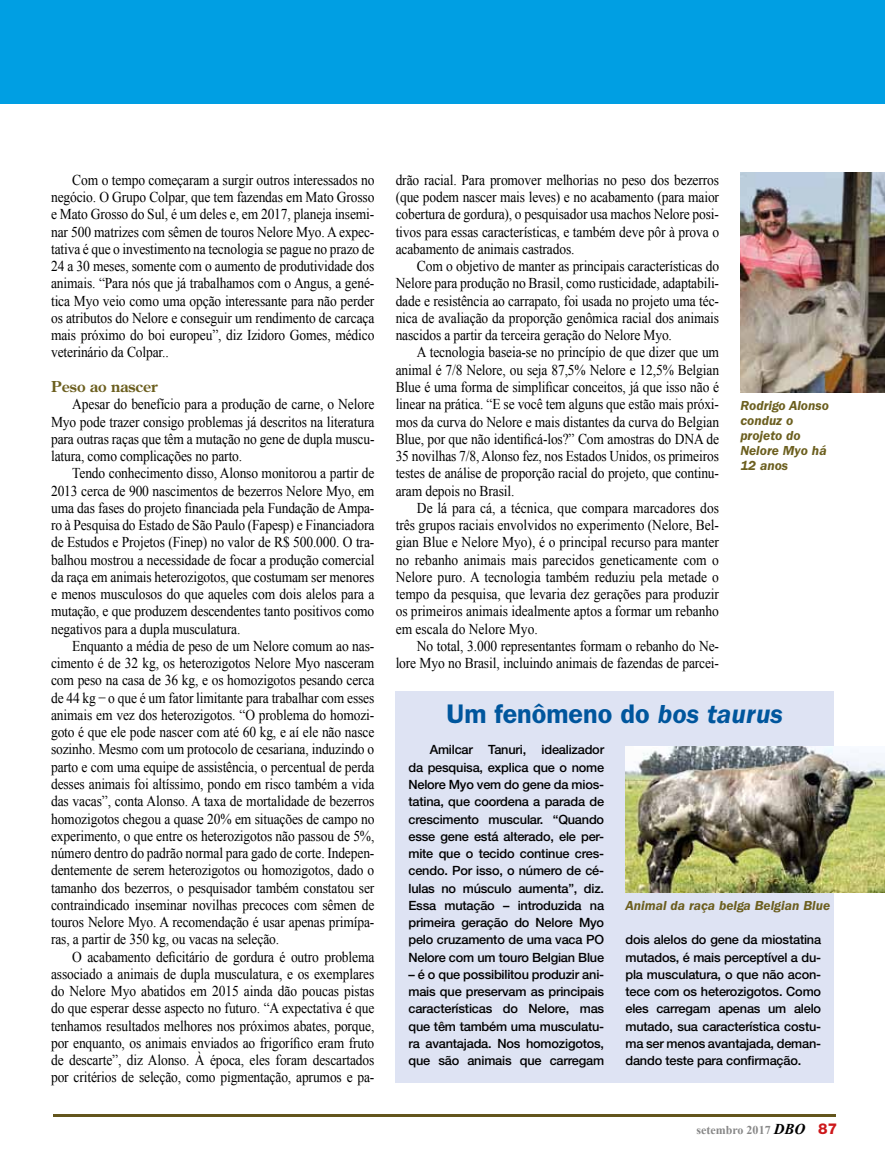
<style>
.page{position:relative;width:885px;height:1170px;background:#fff}
.page>*{position:absolute;margin:0;border:0;box-sizing:border-box;transform-origin:0 0}
.t1{font:600 27px "ITC Franklin Gothic Std";color:#00569d}
.t2{font:15px/17.2px "Times New Roman";letter-spacing:-.01em;color:#000;text-align:justify;scale:.9 1}
.t3{font:700 15px "Century Old Style Std";letter-spacing:-.01em;color:#6c5f1f}
.t4{font:italic 600 13.5px/15px "ITC Franklin Gothic Std";color:#6c5f1f}
.t5{font:500 12.75px/17.2px "Helvetica Neue LT Std";letter-spacing:-.015em;color:#000;text-align:justify}
.t6{font:700 12px "Times New Roman";color:#878787}
.s1{font-style:italic}
.s2{font-style:italic;font-size:15px;color:#000}
.s3{font-family:"Helvetica Neue LT Std";font-weight:800;font-size:15px;color:#cd171a}
</style>
<div class="page">
<hr style="left:53px;top:1114px;width:783px;height:2px;background:#63551c">
<div style="left:0;top:0;width:884px;height:104px;background:#009fe3"></div>
<img style="left:740px;top:172px;width:144px;height:220px">
<div style="left:395px;top:691px;width:438px;height:391px;background:#dee3f3"></div>
<img style="left:625px;top:746px;width:259px;height:146px">
<p class="t2" style="left:51px;top:171px;width:361px;text-indent:21px">Com o tempo começaram a surgir outros interessados no negócio. O Grupo Colpar, que tem fazendas em Mato Grosso e Mato Grosso do Sul, é um deles e, em 2017, planeja insemi&shy;nar 500 matrizes com sêmen de touros Nelore Myo. A expec&shy;tativa é que o investimento na tecnologia se pague no prazo de 24 a 30 meses, somente com o aumento de produtividade dos animais. “Para nós que já trabalhamos com o Angus, a gené&shy;tica Myo veio como uma opção interessante para não perder os atributos do Nelore e conseguir um rendimento de carcaça mais próximo do boi europeu”, diz Izidoro Gomes, médico veterinário da Colpar..</p>
<p class="t3" style="left:51px;top:376px;width:108px">Peso ao nascer</p>
<p class="t2" style="left:51px;top:395px;width:361px;text-indent:21px">Apesar do benefício para a produção de carne, o Nelore Myo pode trazer consigo problemas já descritos na literatura para outras raças que têm a mutação no gene de dupla muscu&shy;latura, como complicações no parto.</p>
<p class="t2" style="left:51px;top:464px;width:361px;text-indent:21px">Tendo conhecimento disso, Alonso monitorou a partir de 2013 cerca de 900 nascimentos de bezerros Nelore Myo, em uma das fases do projeto financiada pela Fundação de Ampa&shy;ro à Pesquisa do Estado de São Paulo (Fapesp) e Financiadora de Estudos e Projetos (Finep) no valor de R$ 500.000. O tra&shy;balhou mostrou a necessidade de focar a produção comercial da raça em animais heterozigotos, que costumam ser menores e menos musculosos do que aqueles com dois alelos para a mutação, e que produzem descendentes tanto positivos como negativos para a dupla musculatura.</p>
<p class="t2" style="left:51px;top:637px;width:361px;text-indent:21px">Enquanto a média de peso de um Nelore comum ao nas&shy;cimento é de 32 kg, os heterozigotos Nelore Myo nasceram com peso na casa de 36 kg, e os homozigotos pesando cerca de 44 kg</p>
<p class="t2" style="left:51px;top:688px;width:361px;text-indent:57px">o que é um fator limitante para trabalhar com esses animais em vez dos heterozigotos. “O problema do homozi&shy;goto é que ele pode nascer com até 60 kg, e aí ele não nasce sozinho. Mesmo com um protocolo de cesariana, induzindo o parto e com uma equipe de assistência, o percentual de perda desses animais foi altíssimo, pondo em risco também a vida das vacas”, conta Alonso. A taxa de mortalidade de bezerros homozigotos chegou a quase 20% em situações de campo no experimento, o que entre os heterozigotos não passou de 5%, número dentro do padrão normal para gado de corte. Indepen&shy;dentemente de serem heterozigotos ou homozigotos, dado o tamanho dos bezerros, o pesquisador também constatou ser contraindicado inseminar novilhas precoces com sêmen de touros Nelore Myo. A recomendação é usar apenas primípa&shy;ras, a partir de 350 kg, ou vacas na seleção.</p>
<p class="t2" style="left:51px;top:947px;width:361px;text-indent:21px">O acabamento deficitário de gordura é outro problema associado a animais de dupla musculatura, e os exemplares do Nelore Myo abatidos em 2015 ainda dão poucas pistas do que esperar desse aspecto no futuro. “A expectativa é que tenhamos resultados melhores nos próximos abates, porque, por enquanto, os animais enviados ao frigorífico eram fruto de descarte”, diz Alonso. À época, eles foram descartados por critérios de seleção, como pigmentação, aprumos e pa-</p>
<p class="t2" style="left:99px;top:681px;width:9px">_</p>
<p class="t2" style="left:395px;top:171px;width:361px">drão racial. Para promover melhorias no peso dos bezerros (que podem nascer mais leves) e no acabamento (para maior cobertura de gordura), o pesquisador usa machos Nelore posi&shy;tivos para essas características, e também deve pôr à prova o acabamento de animais castrados.</p>
<p class="t2" style="left:395px;top:257px;width:361px;text-indent:21px">Com o objetivo de manter as principais características do Nelore para produção no Brasil, como rusticidade, adaptabili&shy;dade e resistência ao carrapato, foi usada no projeto uma téc&shy;nica de avaliação da proporção genômica racial dos animais nascidos a partir da terceira geração do Nelore Myo.</p>
<p class="t2" style="left:395px;top:343px;width:361px;text-indent:21px">A tecnologia baseia-se no princípio de que dizer que um animal é 7/8 Nelore, ou seja 87,5% Nelore e 12,5% Belgian Blue é uma forma de simplificar conceitos, já que isso não é linear na prática. “E se você tem alguns que estão mais próxi&shy;mos da curva do Nelore e mais distantes da curva do Belgian Blue, por que não identificá-los?” Com amostras do DNA de 35 novilhas 7/8, Alonso fez, nos Estados Unidos, os primeiros testes de análise de proporção racial do projeto, que continu&shy;aram depois no Brasil.</p>
<p class="t2" style="left:395px;top:499px;width:361px;text-indent:21px">De lá para cá, a técnica, que compara marcadores dos três grupos raciais envolvidos no experimento (Nelore, Bel&shy;gian Blue e Nelore Myo), é o principal recurso para manter no rebanho animais mais parecidos geneticamente com o Nelore puro. A tecnologia também reduziu pela metade o tempo da pesquisa, que levaria dez gerações para produzir os primeiros animais idealmente aptos a formar um rebanho em escala do Nelore Myo.</p>
<p class="t2" style="left:395px;top:637px;width:361px;text-align:right">No total, 3.000 representantes formam o rebanho do Ne&shy;lore Myo no Brasil, incluindo animais de fazendas de parcei-</p>
<h1 class="t1" style="left:446px;top:697px;width:338px">Um fenômeno do <span class="s1">bos taurus</span></h1>
<p class="t5" style="left:408px;top:741px;width:197px;text-indent:21px">Amilcar Tanuri, idealizador da pesquisa, explica que o nome Nelore Myo vem do gene da mios&shy;tatina, que coordena a parada de crescimento muscular. “Quando esse gene está alterado, ele per&shy;mite que o tecido continue cres&shy;cendo. Por isso, o número de cé&shy;lulas no músculo aumenta”, diz.<br>Essa mutação – introduzida na primeira geração do Nelore Myo pelo cruzamento de uma vaca PO Nelore com um touro Belgian Blue</p>
<p class="t5" style="left:408px;top:965px;width:197px">– é o que possibilitou produzir ani&shy;mais que preservam as principais características do Nelore, mas que têm também uma musculatu&shy;ra avantajada. Nos homozigotos, que são animais que carregam</p>
<p class="t4" style="left:740px;top:398px;width:90px">Rodrigo Alonso conduz o projeto do<br>Nelore Myo há<br>12 anos</p>
<p class="t4" style="left:625px;top:897px;width:206px">Animal da raça belga Belgian Blue</p>
<p class="t5" style="left:625px;top:930px;width:197px">dois alelos do gene da miostatina mutados, é mais perceptível a du&shy;pla musculatura, o que não acon&shy;tece com os heterozigotos. Como eles carregam apenas um alelo mutado, sua característica costu&shy;ma ser menos avantajada, deman&shy;dando teste para confirmação.</p>
<p class="t6" style="left:696px;top:1121px;width:142px">setembro 2017 <span class="s2">DBO</span> <span class="s3">87</span></p>
</div>
